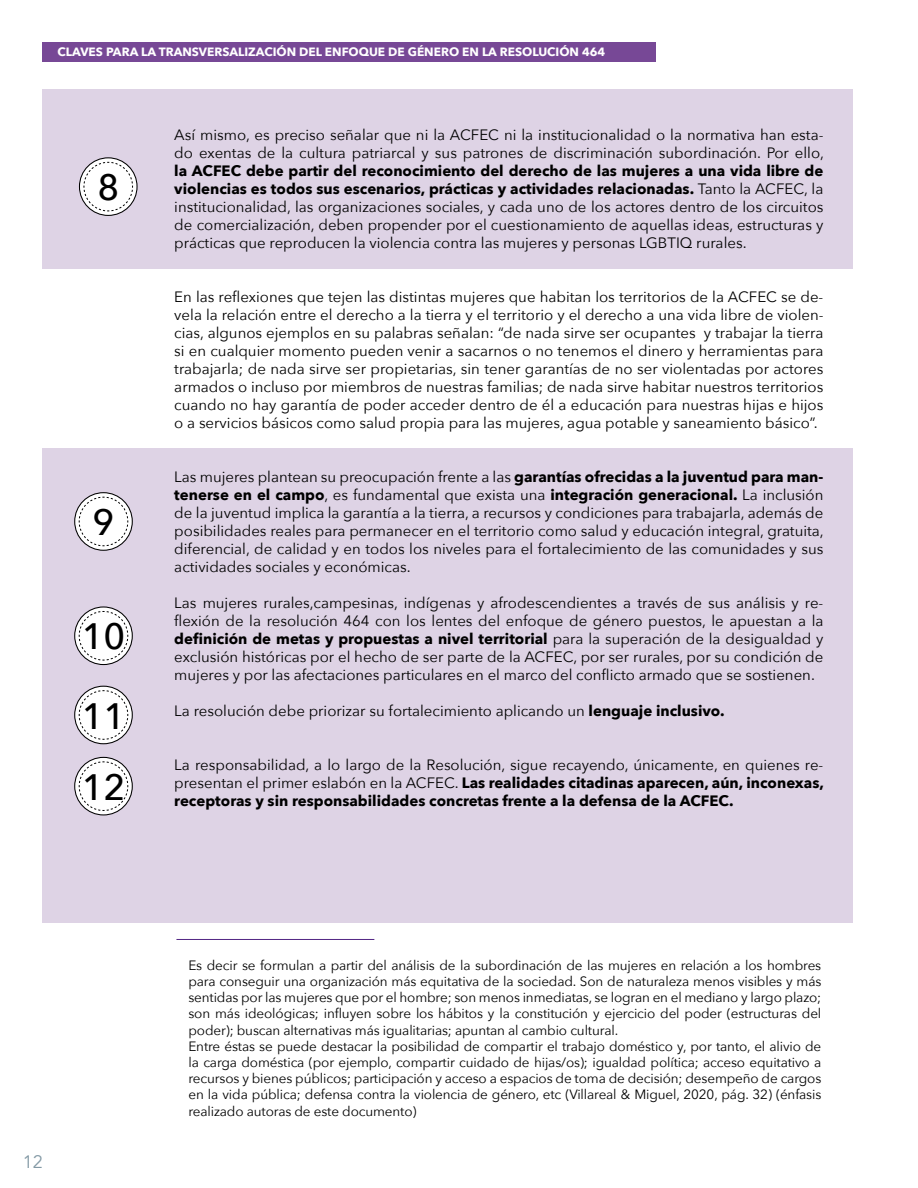
<style>
.page{position:relative;width:918px;height:1188px;background:#fff}
.page>*{position:absolute;margin:0;border:0;box-sizing:border-box;transform-origin:0 0}
.t1{font:500 36.6px/79.2px "Avenir Next";color:#000}
.t2{font:18px "Avenir";color:#8399a5}
.t3{font:15px/18px "Avenir Next";color:#000;text-align:justify}
.t4{font:13.5px/16.2px "Avenir Next";letter-spacing:-.01em;color:#000}
.t5{font:700 12px "Avenir Next";color:#fff}
.s1{font-weight:700}
</style>
<div class="page">
<div style="left:43px;top:89px;width:810px;height:180px;background:#ded3e5"></div>
<div style="left:43px;top:449px;width:810px;height:474px;background:#ded3e5"></div>
<svg style="left:79px;top:158px;width:58px;height:57px"></svg>
<div style="left:79px;top:157px;width:59px;height:59px;border:1px solid #000;border-radius:50%"></div>
<svg style="left:75px;top:493px;width:57px;height:57px"></svg>
<div style="left:74px;top:492px;width:59px;height:59px;border:1px solid #000;border-radius:50%"></div>
<svg style="left:75px;top:607px;width:57px;height:58px"></svg>
<div style="left:74px;top:606px;width:59px;height:59px;border:1px solid #000;border-radius:50%"></div>
<svg style="left:75px;top:686px;width:57px;height:58px"></svg>
<div style="left:74px;top:686px;width:59px;height:58px;border:1px solid #000;border-radius:50%"></div>
<svg style="left:75px;top:757px;width:57px;height:58px"></svg>
<div style="left:74px;top:757px;width:59px;height:58px;border:1px solid #000;border-radius:50%"></div>
<svg style="left:83px;top:162px;width:50px;height:49px"></svg>
<svg style="left:79px;top:497px;width:49px;height:49px"></svg>
<svg style="left:79px;top:611px;width:49px;height:50px"></svg>
<svg style="left:79px;top:690px;width:49px;height:50px"></svg>
<svg style="left:79px;top:761px;width:49px;height:50px"></svg>
<div style="left:43px;top:43px;width:613px;height:19px;background:#774896"></div>
<hr style="left:176px;top:939px;width:198px;height:1px;background:#522583">
<p class="t5" style="left:57px;top:41px;width:550px">CLAVES PARA LA TRANSVERSALIZACIÓN DEL ENFOQUE DE GÉNERO EN LA RESOLUCIÓN 464</p>
<h1 class="t1" style="left:97px;top:147px;width:23px">8</h1>
<h1 class="t1" style="left:93px;top:482px;width:23px">9</h1>
<h1 class="t1" style="left:82px;top:596px;width:45px">10<br>11</h1>
<h1 class="t1" style="left:82px;top:746px;width:45px">12</h1>
<p class="t3" style="left:174px;top:126px;width:651px">Así mismo, es preciso señalar que ni la ACFEC ni la institucionalidad o la normativa han esta&shy;do exentas de la cultura patriarcal y sus patrones de discriminación subordinación. Por ello,</p>
<p class="t3" style="left:174px;top:162px;width:651px"><span class="s1">la ACFEC debe partir del reconocimiento del derecho de las mujeres a una vida libre de violencias es todos sus escenarios, prácticas y actividades relacionadas.</span> Tanto la ACFEC, la institucionalidad, las organizaciones sociales, y cada uno de los actores dentro de los circuitos de comercialización, deben propender por el cuestionamiento de aquellas ideas, estructuras y prácticas que reproducen la violencia contra las mujeres y personas LGBTIQ rurales.</p>
<p class="t3" style="left:174px;top:288px;width:651px">En las reflexiones que tejen las distintas mujeres que habitan los territorios de la ACFEC se de&shy;vela la relación entre el derecho a la tierra y el territorio y el derecho a una vida libre de violen&shy;cias, algunos ejemplos en su palabras señalan: “de nada sirve ser ocupantes y trabajar la tierra si en cualquier momento pueden venir a sacarnos o no tenemos el dinero y herramientas para trabajarla; de nada sirve ser propietarias, sin tener garantías de no ser violentadas por actores armados o incluso por miembros de nuestras familias; de nada sirve habitar nuestros territorios cuando no hay garantía de poder acceder dentro de él a educación para nuestras hijas e hijos o a servicios básicos como salud propia para las mujeres, agua potable y saneamiento básico”.</p>
<p class="t3" style="left:174px;top:468px;width:651px">Las mujeres plantean su preocupación frente a las <span class="s1">garantías ofrecidas a la juventud para man&shy;tenerse en el campo</span>, es fundamental que exista una <span class="s1">integración generacional.</span> La inclusión de la juventud implica la garantía a la tierra, a recursos y condiciones para trabajarla, además de posibilidades reales para permanecer en el territorio como salud y educación integral, gratuita, diferencial, de calidad y en todos los niveles para el fortalecimiento de las comunidades y sus actividades sociales y económicas.</p>
<p class="t3" style="left:174px;top:594px;width:651px">Las mujeres rurales,campesinas, indígenas y afrodescendientes a través de sus análisis y re&shy;flexión de la resolución 464 con los lentes del enfoque de género puestos, le apuestan a la <span class="s1">definición de metas y propuestas a nivel territorial</span> para la superación de la desigualdad y exclusión históricas por el hecho de ser parte de la ACFEC, por ser rurales, por su condición de mujeres y por las afectaciones particulares en el marco del conflicto armado que se sostienen.</p>
<p class="t3" style="left:174px;top:702px;width:552px">La resolución debe priorizar su fortalecimiento aplicando un <span class="s1">lenguaje inclusivo.</span></p>
<p class="t3" style="left:174px;top:756px;width:651px">La responsabilidad, a lo largo de la Resolución, sigue recayendo, únicamente, en quienes re&shy;presentan el primer eslabón en la ACFEC. <span class="s1">Las realidades citadinas aparecen, aún, inconexas, receptoras y sin responsabilidades concretas frente a la defensa de la ACFEC.</span></p>
<p class="t2" style="left:23px;top:1151px;width:22px">12</p>
<p class="t4" style="left:188px;top:956px;width:634px">Es decir se formulan a partir del análisis de la subordinación de las mujeres en relación a los hombres para conseguir una organización más equitativa de la sociedad. Son de naturaleza menos visibles y más sentidas por las mujeres que por el hombre; son menos inmediatas, se logran en el mediano y largo plazo; son más ideológicas; influyen sobre los hábitos y la constitución y ejercicio del poder (estructuras del poder); buscan alternativas más igualitarias; apuntan al cambio cultural.<br>Entre éstas se puede destacar la posibilidad de compartir el trabajo doméstico y, por tanto, el alivio de la carga doméstica (por ejemplo, compartir cuidado de hijas/os); igualdad política; acceso equitativo a recursos y bienes públicos; participación y acceso a espacios de toma de decisión; desempeño de cargos en la vida pública; defensa contra la violencia de género, etc (Villareal &amp; Miguel, 2020, pág. 32) (énfasis realizado autoras de este documento)</p>
</div>
